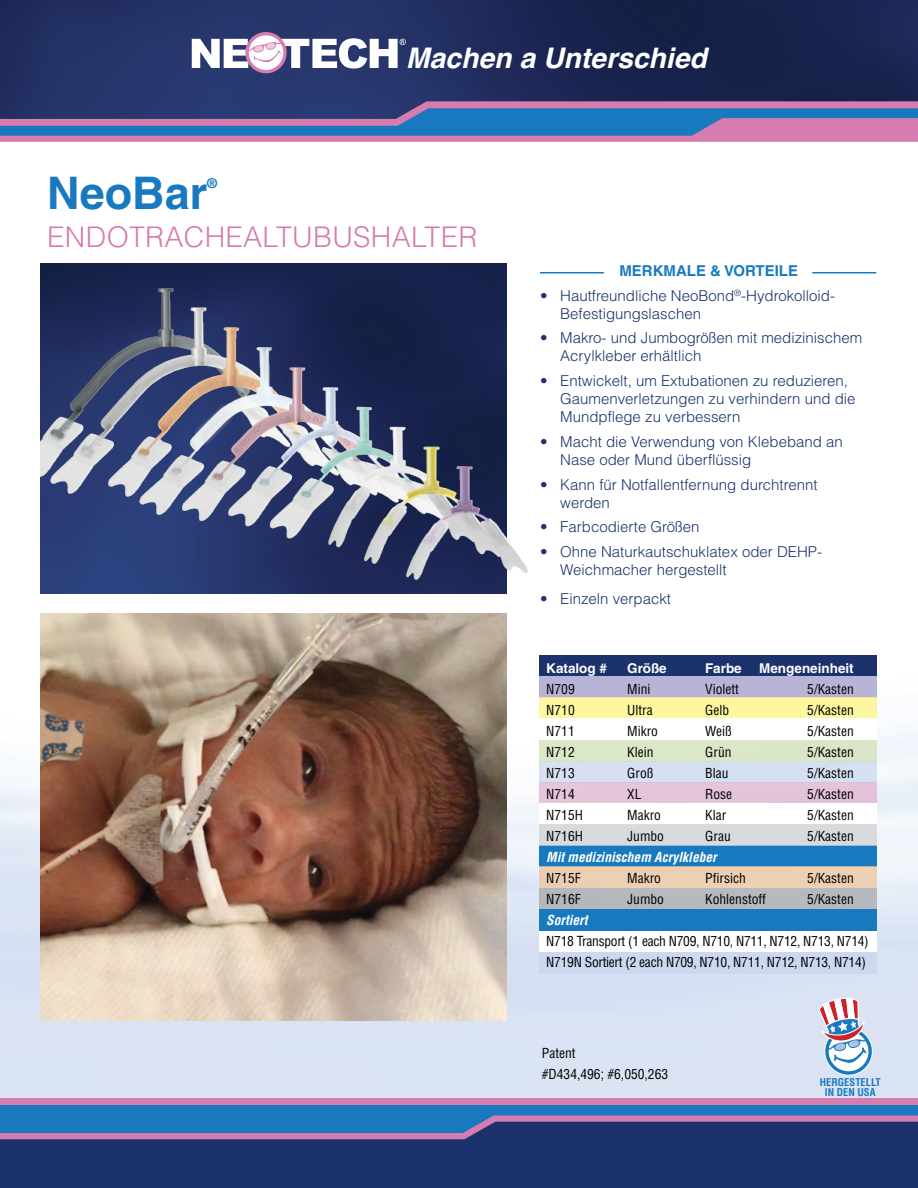
<style>
.page{position:relative;width:918px;height:1188px;background:#fff}
.page>*{position:absolute;margin:0;border:0;box-sizing:border-box;transform-origin:0 0}
.t1{font:700 45px "Helvetica LT Pro";color:#1879bf}
.t2{font:300 28.5px "Helvetica LT Pro";letter-spacing:.01em;color:#d77cae}
.t3{font:italic 700 28.35px "Helvetica";color:#fff}
.t4{font:300 15px/18px "Helvetica LT Pro";color:#1b326c}
.t5{font:700 15px "Helvetica LT Pro";color:#1879bf}
.t6{font:condensed 13.5px/21px "Helvetica LT Pro";color:#000}
.t7{font:condensed 13.5px/21px "Helvetica LT Pro";letter-spacing:-.02em;color:#000}
.t8{font:italic 700 condensed 13.5px "Helvetica LT Pro";color:#fff}
.t9{font:700 13.5px "Helvetica LT Pro";color:#fff}
.t10{font:700 13.5px "Helvetica LT Pro";color:#1879bf}
.t11{font:700 condensed 10.5px/10.5px "Helvetica LT Pro";color:#1879bf;text-align:center}
</style>
<div class="page">
<img style="left:0;top:613px;width:918px;height:486px">
<img style="left:40px;top:614px;width:466px;height:406px">
<div style="left:0;top:1116px;width:918px;height:72px;background:#1b326c"></div>
<svg style="left:0;top:1105px;width:918px;height:34px"></svg>
<div style="left:0;top:1099px;width:918px;height:6px;background:#d77cae"></div>
<hr style="left:540px;top:272px;width:64px;height:1px;background:#1879bf">
<hr style="left:812px;top:272px;width:64px;height:1px;background:#1879bf">
<img style="left:0;top:0;width:918px;height:101px">
<svg style="left:0;top:101px;width:918px;height:41px;background:#6b6da7"></svg>
<svg style="left:192px;top:32px;width:214px;height:43px"></svg>
<div style="left:539px;top:655px;width:337px;height:22px;background:#1b326c"></div>
<div style="left:539px;top:677px;width:337px;height:21px;background:#b8b4d8"></div>
<div style="left:539px;top:761px;width:337px;height:21px;background:#d5e0f2"></div>
<div style="left:539px;top:846px;width:337px;height:21px;background:#1879bf"></div>
<div style="left:539px;top:698px;width:337px;height:21px;background:#fff7a0"></div>
<div style="left:539px;top:782px;width:337px;height:21px;background:#e5c4da"></div>
<div style="left:539px;top:867px;width:337px;height:21px;background:#edd0b2"></div>
<div style="left:539px;top:719px;width:337px;height:21px;background:#fff"></div>
<div style="left:539px;top:803px;width:337px;height:21px;background:#fff"></div>
<div style="left:539px;top:888px;width:337px;height:21px;background:#b6b9bd"></div>
<div style="left:539px;top:931px;width:337px;height:21px;background:#fff"></div>
<div style="left:539px;top:740px;width:337px;height:21px;background:#dae8c8"></div>
<div style="left:539px;top:825px;width:337px;height:21px;background:#d8dadd"></div>
<div style="left:539px;top:909px;width:337px;height:21px;background:#1879bf"></div>
<div style="left:539px;top:953px;width:337px;height:21px;background:#cbd8ef"></div>
<img style="left:40px;top:263px;width:488px;height:331px">
<svg style="left:819px;top:998px;width:54px;height:78px"></svg>
<h3 class="t3" style="left:406px;top:35px;width:303px">Machen a Unterschied</h3>
<h1 class="t1" style="left:47px;top:166px;width:162px">NeoBar</h1>
<p class="t10" style="left:207px;top:175px;width:11px">®</p>
<h2 class="t2" style="left:47px;top:219px;width:432px">ENDOTRACHEALTUBUSHALTER</h2>
<p class="t5" style="left:619px;top:262px;width:180px">MERKMALE &amp; VORTEILE</p>
<p class="t4" style="left:560px;top:286px;width:276px;text-indent:-20px">• Hautfreundliche NeoBond<sup>®</sup>-Hydrokolloid-<br>Befestigungslaschen</p>
<p class="t4" style="left:560px;top:329px;width:304px;text-indent:-20px">• Makro- und Jumbogrößen mit medizinischem<br>Acrylkleber erhältlich</p>
<p class="t4" style="left:560px;top:372px;width:297px;text-indent:-20px">• Entwickelt, um Extubationen zu reduzieren,<br>Gaumenverletzungen zu verhindern und die<br>Mundpflege zu verbessern</p>
<p class="t4" style="left:560px;top:432px;width:284px;text-indent:-20px">• Macht die Verwendung von Klebeband an<br>Nase oder Mund überflüssig</p>
<p class="t4" style="left:560px;top:475px;width:259px;text-indent:-20px">• Kann für Notfallentfernung durchtrennt werden</p>
<p class="t4" style="left:540px;top:518px;width:161px">• Farbcodierte Größen</p>
<p class="t4" style="left:560px;top:543px;width:263px;text-indent:-20px">• Ohne Naturkautschuklatex oder DEHP-<br>Weichmacher hergestellt</p>
<p class="t4" style="left:540px;top:589px;width:133px">• Einzeln verpackt</p>
<p class="t9" style="left:546px;top:660px;width:62px">Katalog #</p>
<p class="t9" style="left:627px;top:660px;width:41px">Größe</p>
<p class="t9" style="left:705px;top:660px;width:38px">Farbe</p>
<p class="t9" style="left:759px;top:660px;width:96px">Mengeneinheit</p>
<p class="t6" style="left:546px;top:678px;width:30px">N709</p>
<p class="t6" style="left:627px;top:678px;width:25px">Mini</p>
<p class="t6" style="left:705px;top:678px;width:35px">Violett</p>
<p class="t6" style="left:807px;top:678px;width:48px">5/Kasten</p>
<p class="t6" style="left:546px;top:699px;width:30px">N710</p>
<p class="t6" style="left:627px;top:699px;width:27px">Ultra</p>
<p class="t6" style="left:705px;top:699px;width:26px">Gelb</p>
<p class="t6" style="left:807px;top:699px;width:48px">5/Kasten</p>
<p class="t6" style="left:546px;top:720px;width:30px">N711</p>
<p class="t6" style="left:627px;top:720px;width:32px">Mikro</p>
<p class="t6" style="left:705px;top:720px;width:28px">Weiß</p>
<p class="t6" style="left:807px;top:720px;width:48px">5/Kasten</p>
<p class="t6" style="left:546px;top:741px;width:30px">N712</p>
<p class="t6" style="left:627px;top:741px;width:28px">Klein</p>
<p class="t6" style="left:705px;top:741px;width:28px">Grün</p>
<p class="t6" style="left:807px;top:741px;width:48px">5/Kasten</p>
<p class="t6" style="left:546px;top:762px;width:30px">N713</p>
<p class="t6" style="left:627px;top:762px;width:28px">Groß</p>
<p class="t6" style="left:705px;top:762px;width:25px">Blau</p>
<p class="t6" style="left:807px;top:762px;width:48px">5/Kasten</p>
<p class="t6" style="left:546px;top:783px;width:30px">N714</p>
<p class="t6" style="left:627px;top:783px;width:16px">XL</p>
<p class="t6" style="left:705px;top:783px;width:28px">Rose</p>
<p class="t6" style="left:807px;top:783px;width:48px">5/Kasten</p>
<p class="t6" style="left:546px;top:804px;width:38px">N715H</p>
<p class="t6" style="left:627px;top:804px;width:35px">Makro</p>
<p class="t6" style="left:705px;top:804px;width:22px">Klar</p>
<p class="t6" style="left:807px;top:804px;width:48px">5/Kasten</p>
<p class="t6" style="left:546px;top:825px;width:38px">N716H</p>
<p class="t6" style="left:627px;top:825px;width:38px">Jumbo</p>
<p class="t6" style="left:705px;top:825px;width:27px">Grau</p>
<p class="t6" style="left:807px;top:825px;width:48px">5/Kasten</p>
<p class="t8" style="left:546px;top:848px;width:172px">Mit medizinischem Acrylkleber</p>
<p class="t6" style="left:546px;top:867px;width:36px">N715F</p>
<p class="t6" style="left:627px;top:867px;width:35px">Makro</p>
<p class="t6" style="left:705px;top:867px;width:42px">Pfirsich</p>
<p class="t6" style="left:807px;top:867px;width:48px">5/Kasten</p>
<p class="t6" style="left:546px;top:888px;width:36px">N716F</p>
<p class="t6" style="left:627px;top:888px;width:38px">Jumbo</p>
<p class="t6" style="left:705px;top:888px;width:62px">Kohlenstoff</p>
<p class="t6" style="left:807px;top:888px;width:48px">5/Kasten</p>
<p class="t8" style="left:546px;top:911px;width:43px">Sortiert</p>
<p class="t7" style="left:546px;top:930px;width:324px">N718 Transport (1 each N709, N710, N711, N712, N713, N714)<br>N719N Sortiert (2 each N709, N710, N711, N712, N713, N714)</p>
<p class="t6" style="left:542px;top:1043px;width:128px">Patent<br>#D434,496; #6,050,263</p>
<p class="t11" style="left:820px;top:1076px;width:63px">HERGESTELLT<br>IN DEN USA</p>
</div>
